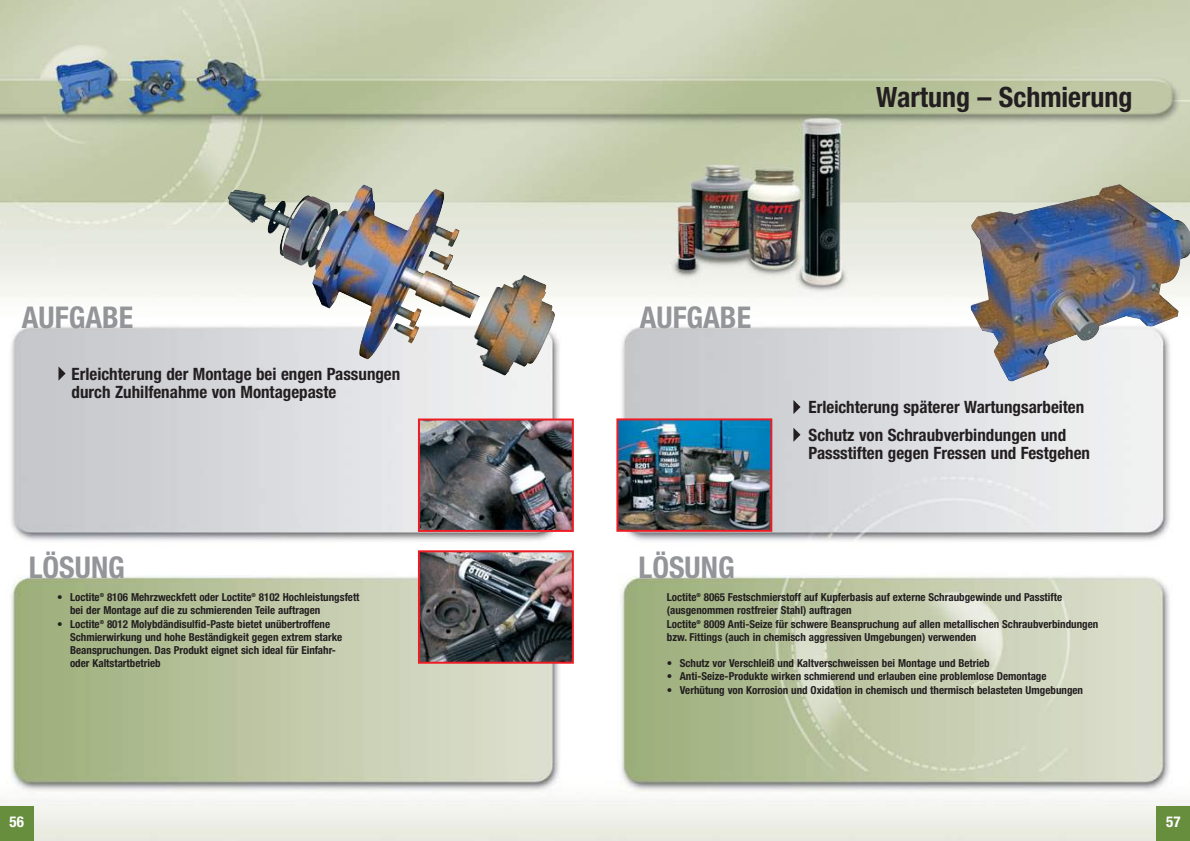
<style>
.page{position:relative;width:1190px;height:841px;background:#fff}
.page>*{position:absolute;margin:0;border:0;box-sizing:border-box;transform-origin:0 0}
.t1{font:700 condensed 30px "Helvetica Neue";color:#939598}
.t2{font:700 condensed 28px "Helvetica Neue";color:#231f20}
.t3{font:700 condensed 17px/18px "Helvetica Neue";color:#231f20}
.t4{font:700 condensed 15px "Helvetica Neue";color:#fff}
.t5{font:700 condensed 11px/13.2px "Helvetica Neue";color:#231f20}
</style>
<div class="page">
<img style="left:0;top:0;width:1190px;height:841px">
<div style="left:1156px;top:806px;width:34px;height:35px;background:#668e3d"></div>
<div style="left:0;top:807px;width:34px;height:34px;background:#668e3d"></div>
<img style="left:421px;top:422px;width:150px;height:107px">
<div style="left:418px;top:419px;width:156px;height:113px;border:2px solid #ed1c24"></div>
<img style="left:421px;top:553px;width:150px;height:108px">
<div style="left:418px;top:550px;width:156px;height:114px;border:2px solid #ed1c24"></div>
<img style="left:619px;top:421px;width:150px;height:108px">
<div style="left:616px;top:418px;width:156px;height:114px;border:2px solid #ed1c24"></div>
<img style="left:970px;top:184px;width:220px;height:198px">
<svg style="left:59px;top:366px;width:7px;height:15px"></svg>
<svg style="left:793px;top:400px;width:8px;height:14px"></svg>
<svg style="left:793px;top:428px;width:8px;height:14px"></svg>
<img style="left:401px;top:228px;width:59px;height:20px">
<h1 class="t1" style="left:22px;top:307px;width:113px">AUFGABE</h1>
<h3 class="t3" style="left:72px;top:366px;width:330px">Erleichterung der Montage bei engen Passungen durch Zuhilfenahme von Montagepaste</h3>
<h1 class="t1" style="left:29px;top:557px;width:98px">LÖSUNG</h1>
<p class="t5" style="left:70px;top:592px;width:291px;text-indent:-13px">• Loctite<sup>®</sup> 8106 Mehrzweckfett oder Loctite<sup>®</sup> 8102 Hochleistungsfett bei der Montage auf die zu schmierenden Teile auftragen</p>
<p class="t5" style="left:70px;top:618px;width:274px;text-indent:-13px">• Loctite<sup>®</sup> 8012 Molybdändisulfid-Paste bietet unübertroffene Schmierwirkung und hohe Beständigkeit gegen extrem starke Beanspruchungen. Das Produkt eignet sich ideal für Einfahr&shy;oder Kaltstartbetrieb</p>
<h2 class="t2" style="left:876px;top:87px;width:258px">Wartung – Schmierung</h2>
<h1 class="t1" style="left:640px;top:307px;width:113px">AUFGABE</h1>
<h3 class="t3" style="left:809px;top:394px;width:277px;line-height:28px">Erleichterung späterer Wartungsarbeiten<br>Schutz von Schraubverbindungen und</h3>
<h3 class="t3" style="left:809px;top:445px;width:283px">Passstiften gegen Fressen und Festgehen</h3>
<h1 class="t1" style="left:639px;top:556px;width:98px">LÖSUNG</h1>
<p class="t5" style="left:667px;top:592px;width:433px">Loctite<sup>®</sup> 8065 Festschmierstoff auf Kupferbasis auf externe Schraubgewinde und Passtifte (ausgenommen rostfreier Stahl) auftragen<br>Loctite<sup>®</sup> 8009 Anti-Seize für schwere Beanspruchung auf allen metallischen Schraubverbindungen bzw. Fittings (auch in chemisch aggressiven Umgebungen) verwenden</p>
<p class="t5" style="left:667px;top:658px;width:324px">• Schutz vor Verschleiß und Kaltverschweissen bei Montage und Betrieb</p>
<p class="t5" style="left:667px;top:671px;width:381px">• Anti-Seize-Produkte wirken schmierend und erlauben eine problemlose Demontage</p>
<p class="t5" style="left:667px;top:684px;width:418px">• Verhütung von Korrosion und Oxidation in chemisch und thermisch belasteten Umgebungen</p>
<h3 class="t4" style="left:10px;top:816px;width:16px">56</h3>
<h3 class="t4" style="left:1166px;top:816px;width:16px">57</h3>
</div>
